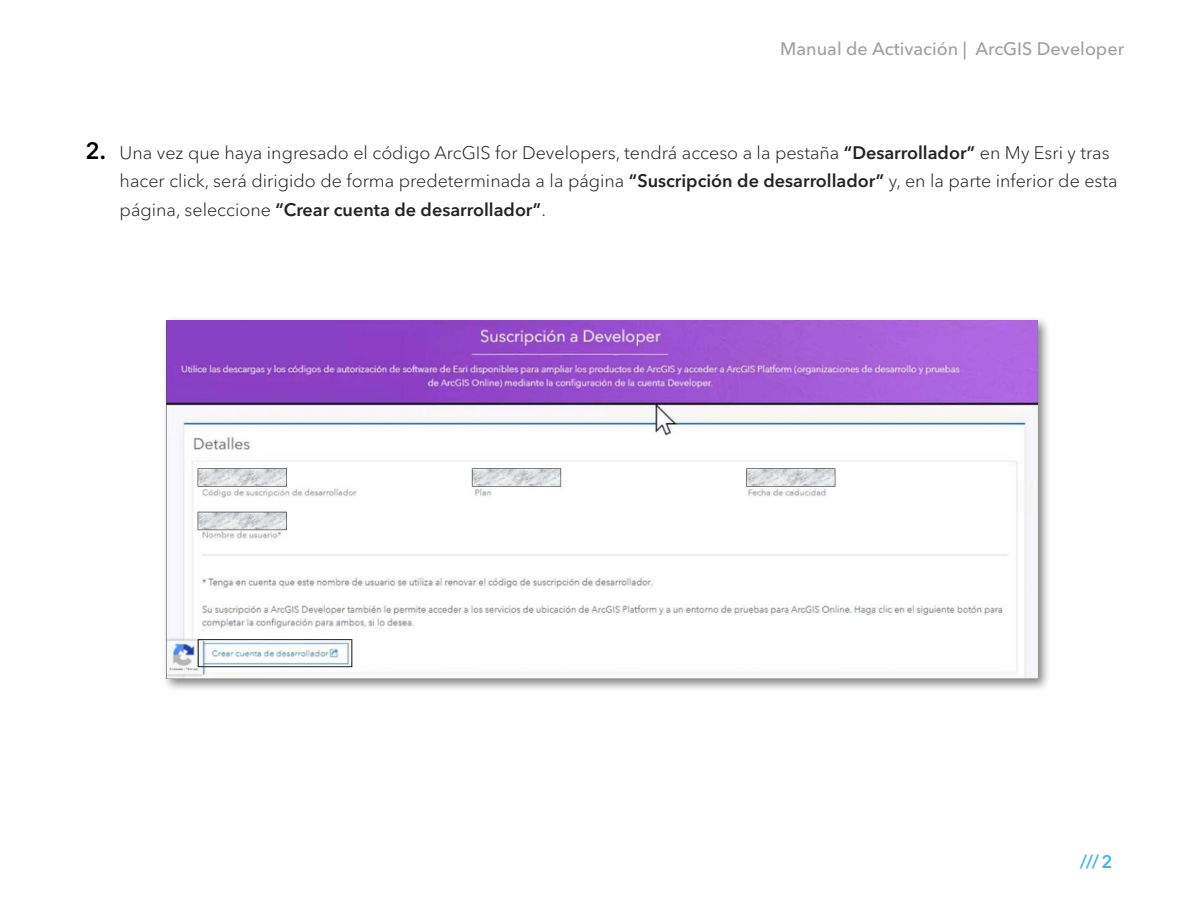
<style>
.page{position:relative;width:1188px;height:918px;background:#fff}
.page>*{position:absolute;margin:0;border:0;box-sizing:border-box;transform-origin:0 0}
.t1{font:600 23.4px "Avenir Next Cyr";color:#000}
.t2{font:300 18px/28.5px "Avenir Next Cyr";color:#232323}
.t3{font:500 18px "Avenir Next Cyr";color:#a0a0a0}
.t4{font:600 18px "Avenir Next Cyr";color:#41b4e8}
.s1{font-weight:600}
</style>
<div class="page">
<div style="left:162px;top:315px;width:889px;height:377px;background:#000;opacity:.5"></div>
<img style="left:167px;top:320px;width:870px;height:359px">
<p class="t3" style="left:780px;top:38px;width:345px">Manual de Activación | ArcGIS Developer</p>
<p class="t1" style="left:85px;top:136px;width:22px">2.</p>
<p class="t2" style="left:120px;top:138px;width:999px">Una vez que haya ingresado el código ArcGIS for Developers, tendrá acceso a la pestaña <span class="s1">“Desarrollador”</span> en My Esri y tras hacer click, será dirigido de forma predeterminada a la página <span class="s1">“Suscripción de desarrollador”</span> y, en la parte inferior de esta página, seleccione <span class="s1">“Crear cuenta de desarrollador”</span>.</p>
<p class="t4" style="left:1080px;top:851px;width:34px">/// 2</p>
</div>
